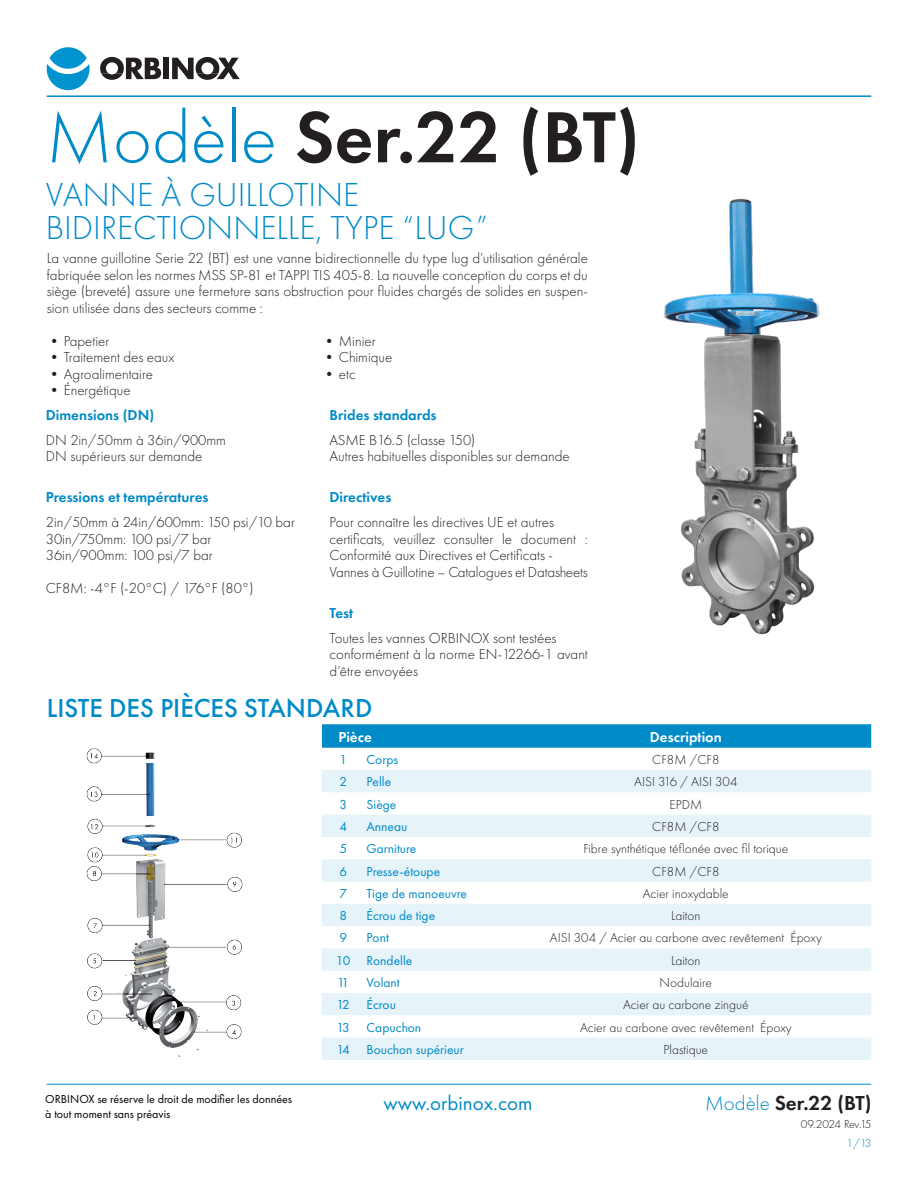
<style>
.page{position:relative;width:918px;height:1188px;background:#fff}
.page>*{position:absolute;margin:0;border:0;box-sizing:border-box;transform-origin:0 0}
.Modelo{font:600 75px "Futura PT";color:#231f20}
.Nombre{font:300 34.5px/33px "Futura PT";color:#008ac8}
.títulos_n1{font:500 27px "Futura PT";color:#008ac8}
.Modelo_folio{font:600 21px "Futura PT";color:#231f20}
.t1{font:21px "Futura PT";color:#008ac8}
.cuerpo{font:300 15px/16.5px "Futura PT";color:#231f20}
.sub-titulos{font:600 15px "Futura PT";color:#008ac8}
.t_encabezado{font:600 15px "Futura PT";color:#fff}
.t_cuerpo{font:300 13.5px "Futura PT";color:#231f20}
.t_azul_izq{font:13.5px "Futura PT";color:#008ac8}
.t_azul_centrado{font:13.5px "Futura PT";letter-spacing:-.135em;color:#008ac8}
.base{font:12px "Futura PT";color:#000}
.base-2{font:300 12px "Futura PT";letter-spacing:-.04em;color:#231f20}
.base-3{font:300 12px "Futura PT";color:#008ac8}
.s1{font-weight:300;color:#008ac8}
</style>
<div class="page">
<hr style="left:47px;top:1084px;width:824px;height:1px;background:#008ac8">
<hr style="left:47px;top:95px;width:824px;height:2px;background:#008ac8">
<div style="left:50px;top:47px;width:37px;height:22px;background:#0093d0;border-radius:50%"></div>
<svg style="left:47px;top:64px;width:43px;height:26px"></svg>
<svg style="left:100px;top:57px;width:61px;height:23px"></svg>
<div style="left:163px;top:58px;width:6px;height:21px;background:#231f20"></div>
<svg style="left:172px;top:57px;width:68px;height:23px"></svg>
<img style="left:663px;top:198px;width:157px;height:437px">
<svg style="left:322px;top:724px;width:549px;height:24px"></svg>
<svg style="left:322px;top:770px;width:549px;height:290px;fill:#e6f3f9"></svg>
<img style="left:86px;top:748px;width:157px;height:309px">
<p class="Modelo" style="left:46px;top:90px;width:596px"><span class="s1">Modèle</span> Ser.22 (BT)</p>
<p class="Nombre" style="left:46px;top:178px;width:444px">VANNE À GUILLOTINE<br>BIDIRECTIONNELLE, TYPE “LUG”</p>
<p class="cuerpo" style="left:47px;top:250px;width:543px;text-align:justify">La vanne guillotine Serie 22 (BT) est une vanne bidirectionnelle du type lug d’utilisation générale fabriquée selon les normes MSS SP-81 et TAPPI TIS 405-8. La nouvelle conception du corps et du siège (breveté) assure une fermeture sans obstruction pour fluides chargés de solides en suspen&shy;sion utilisée dans des secteurs comme :</p>
<p class="cuerpo" style="left:47px;top:332px;width:64px">•Papetier</p>
<p class="cuerpo" style="left:47px;top:349px;width:129px">•Traitement des eaux</p>
<p class="cuerpo" style="left:47px;top:365px;width:108px">•Agroalimentaire</p>
<p class="cuerpo" style="left:47px;top:382px;width:85px">•Énergétique</p>
<p class="cuerpo" style="left:322px;top:332px;width:55px">•Minier</p>
<p class="cuerpo" style="left:322px;top:349px;width:72px">•Chimique</p>
<p class="cuerpo" style="left:322px;top:365px;width:35px">•etc</p>
<p class="sub-titulos" style="left:46px;top:405px;width:110px">Dimensions (DN)</p>
<p class="cuerpo" style="left:46px;top:431px;width:182px">DN 2in/50mm à 36in/900mm</p>
<p class="cuerpo" style="left:46px;top:448px;width:158px">DN supérieurs sur demande</p>
<p class="sub-titulos" style="left:46px;top:488px;width:164px">Pressions et températures</p>
<p class="cuerpo" style="left:46px;top:514px;width:251px">2in/50mm à 24in/600mm: 150 psi/10 bar</p>
<p class="cuerpo" style="left:46px;top:530px;width:167px">30in/750mm: 100 psi/7 bar</p>
<p class="cuerpo" style="left:46px;top:547px;width:168px">36in/900mm: 100 psi/7 bar</p>
<p class="cuerpo" style="left:46px;top:580px;width:209px">CF8M: -4°F (-20°C) / 176°F (80°)</p>
<p class="sub-titulos" style="left:330px;top:405px;width:109px">Brides standards</p>
<p class="cuerpo" style="left:330px;top:431px;width:147px">ASME B16.5 (classe 150)</p>
<p class="cuerpo" style="left:330px;top:448px;width:242px">Autres habituelles disponibles sur demande</p>
<p class="sub-titulos" style="left:330px;top:488px;width:63px">Directives</p>
<p class="cuerpo" style="left:330px;top:514px;width:226px">Pour connaître les directives UE et autres</p>
<p class="cuerpo" style="left:330px;top:530px;width:260px">certificats, veuillez consulter le document :<br>Conformité aux Directives et Certificats -</p>
<p class="cuerpo" style="left:330px;top:563px;width:260px">Vannes à Guillotine – Catalogues et Datasheets</p>
<p class="sub-titulos" style="left:330px;top:603px;width:25px">Test</p>
<p class="cuerpo" style="left:330px;top:629px;width:229px">Toutes les vannes ORBINOX sont testées</p>
<p class="cuerpo" style="left:330px;top:646px;width:260px">conformément à la norme EN-12266-1 avant d’être envoyées</p>
<p class="títulos_n1" style="left:47px;top:692px;width:327px">LISTE DES PIÈCES STANDARD</p>
<p class="t_encabezado" style="left:338px;top:727px;width:35px">Pièce</p>
<p class="t_encabezado" style="left:650px;top:727px;width:73px">Description</p>
<p class="t_azul_centrado" style="left:339px;top:752px;width:9px">1</p>
<p class="t_azul_izq" style="left:367px;top:752px;width:33px">Corps</p>
<p class="t_cuerpo" style="left:652px;top:752px;width:69px">CF8M /CF8</p>
<p class="t_azul_centrado" style="left:339px;top:774px;width:9px">2</p>
<p class="t_azul_izq" style="left:367px;top:774px;width:26px">Pelle</p>
<p class="t_cuerpo" style="left:634px;top:774px;width:105px">AISI 316 / AISI 304</p>
<p class="t_azul_centrado" style="left:339px;top:796px;width:9px">3</p>
<p class="t_azul_izq" style="left:367px;top:796px;width:31px">Siège</p>
<p class="t_cuerpo" style="left:669px;top:796px;width:34px">EPDM</p>
<p class="t_azul_centrado" style="left:339px;top:818px;width:9px">4</p>
<p class="t_azul_izq" style="left:367px;top:818px;width:42px">Anneau</p>
<p class="t_cuerpo" style="left:652px;top:819px;width:69px">CF8M /CF8</p>
<p class="t_azul_centrado" style="left:339px;top:841px;width:9px">5</p>
<p class="t_azul_izq" style="left:367px;top:841px;width:51px">Garniture</p>
<p class="t_cuerpo" style="left:583px;top:841px;width:207px">Fibre synthétique téflonée avec fil torique</p>
<p class="t_azul_centrado" style="left:339px;top:863px;width:9px">6</p>
<p class="t_azul_izq" style="left:367px;top:863px;width:75px">Presse-étoupe</p>
<p class="t_cuerpo" style="left:652px;top:863px;width:69px">CF8M /CF8</p>
<p class="t_azul_centrado" style="left:339px;top:885px;width:9px">7</p>
<p class="t_azul_izq" style="left:367px;top:885px;width:102px">Tige de manoeuvre</p>
<p class="t_cuerpo" style="left:643px;top:886px;width:87px">Acier inoxydable</p>
<p class="t_azul_centrado" style="left:339px;top:908px;width:9px">8</p>
<p class="t_azul_izq" style="left:367px;top:908px;width:70px">Écrou de tige</p>
<p class="t_cuerpo" style="left:671px;top:908px;width:31px">Laiton</p>
<p class="t_azul_centrado" style="left:339px;top:930px;width:9px">9</p>
<p class="t_azul_izq" style="left:367px;top:930px;width:24px">Pont</p>
<p class="t_cuerpo" style="left:550px;top:930px;width:273px">AISI 304 / Acier au carbone avec revêtement Époxy</p>
<p class="t_azul_centrado" style="left:336px;top:952px;width:16px">10</p>
<p class="t_azul_izq" style="left:367px;top:952px;width:47px">Rondelle</p>
<p class="t_cuerpo" style="left:671px;top:953px;width:31px">Laiton</p>
<p class="t_azul_centrado" style="left:337px;top:975px;width:14px">11</p>
<p class="t_azul_izq" style="left:367px;top:975px;width:35px">Volant</p>
<p class="t_cuerpo" style="left:660px;top:975px;width:54px">Nodulaire</p>
<p class="t_azul_centrado" style="left:337px;top:997px;width:15px">12</p>
<p class="t_azul_izq" style="left:367px;top:997px;width:31px">Écrou</p>
<p class="t_cuerpo" style="left:623px;top:997px;width:127px">Acier au carbone zingué</p>
<p class="t_azul_centrado" style="left:336px;top:1019px;width:15px">13</p>
<p class="t_azul_izq" style="left:367px;top:1019px;width:56px">Capuchon</p>
<p class="t_cuerpo" style="left:580px;top:1019px;width:213px">Acier au carbone avec revêtement Époxy</p>
<p class="t_azul_centrado" style="left:336px;top:1041px;width:15px">14</p>
<p class="t_azul_izq" style="left:367px;top:1041px;width:99px">Bouchon supérieur</p>
<p class="t_cuerpo" style="left:664px;top:1042px;width:46px">Plastique</p>
<p class="base" style="left:45px;top:1092px;width:248px">ORBINOX se réserve le droit de modifier les données</p>
<h3 class="t1" style="left:383px;top:1091px;width:151px">www.orbinox.com</h3>
<p class="base" style="left:45px;top:1107px;width:127px">à tout moment sans préavis</p>
<p class="Modelo_folio" style="left:705px;top:1090px;width:168px"><span class="s1">Modèle</span> Ser.22 (BT)</p>
<p class="base-2" style="left:801px;top:1118px;width:72px">09.2024 Rev.15</p>
<p class="base-3" style="left:847px;top:1136px;width:26px">1/13</p>
</div>
